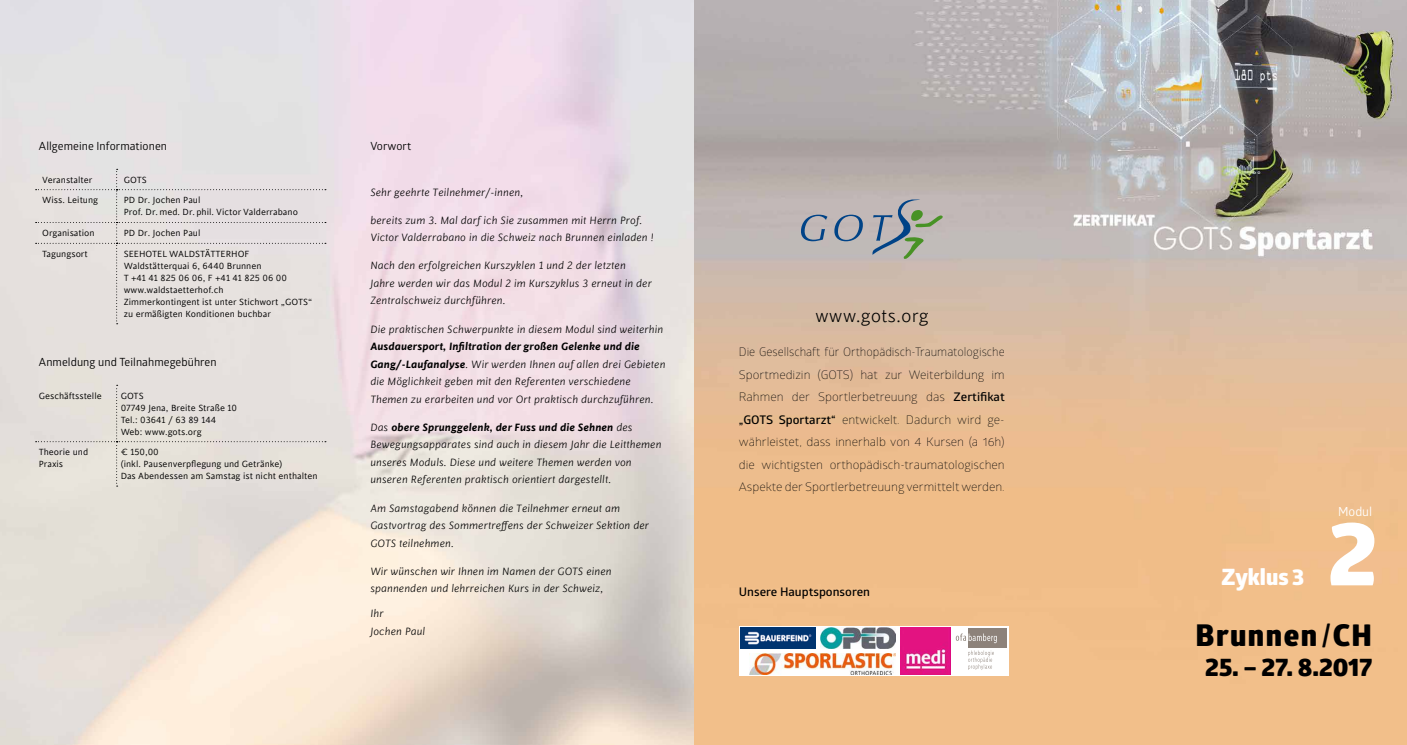
<style>
.page{position:relative;width:1407px;height:745px;background:#fff}
.page>*{position:absolute;margin:0;border:0;box-sizing:border-box;transform-origin:0 0}
.t1{font:800 90px "Glober";color:#fff}
.t2{font:800 30px "Glober";letter-spacing:.05em;color:#000}
.t3{font:800 25px "Glober";color:#000}
.t4{font:800 22.5px "Glober";color:#fff}
.t5{font:300 20px "Cinta";color:#000}
.t6{font:12.5px "Glober";color:#fff}
.t7{font:italic 300 11.88px/17.5px "Cinta";color:#000;scale:1.05 1}
.t8{font:300 11.88px/22.5px "Glober";color:#000;text-align:justify}
.t9{font:600 11.88px "Glober";color:#000;scale:1.05 1}
.t10{font:11.25px "Glober";letter-spacing:.005em;color:#000}
.t11{font:10px/12px "Cinta";color:#000}
.s1{font-weight:600}
</style>
<div class="page">
<img style="left:0;top:0;width:1407px;height:744px">
<svg style="left:799px;top:198px;width:146px;height:62px;background:#aaacac"></svg>
<div style="left:36px;top:169px;width:290px;height:155px;background:#e5e1df"></div>
<div style="left:36px;top:384px;width:290px;height:102px;background:#e5e0db"></div>
<svg style="left:739px;top:626px;width:269px;height:49px"></svg>
<img style="left:900px;top:627px;width:50px;height:46px">
<img style="left:741px;top:627px;width:74px;height:21px">
<img style="left:820px;top:627px;width:75px;height:21px">
<img style="left:749px;top:652px;width:146px;height:21px">
<svg style="left:968px;top:650px;width:26px;height:19px"></svg>
<div style="left:968px;top:627px;width:38px;height:19px;background:#8d827a"></div>
<svg style="left:956px;top:633px;width:41px;height:9px"></svg>
<p class="t10" style="left:39px;top:138px;width:130px">Allgemeine Informationen</p>
<p class="t11" style="left:42px;top:174px;width:52px">Veranstalter</p>
<p class="t11" style="left:124px;top:174px;width:25px">GOTS</p>
<p class="t11" style="left:42px;top:194px;width:57px">Wiss. Leitung</p>
<p class="t11" style="left:124px;top:194px;width:176px">PD Dr. Jochen Paul<br>Prof. Dr.med. Dr.phil. Victor Valderrabano</p>
<p class="t11" style="left:42px;top:227px;width:54px">Organisation</p>
<p class="t11" style="left:124px;top:227px;width:78px">PD Dr. Jochen Paul</p>
<p class="t11" style="left:42px;top:248px;width:47px">Tagungsort</p>
<p class="t11" style="left:124px;top:248px;width:190px">SEEHOTEL WALDSTÄTTERHOF Waldstätterquai 6, 6440 Brunnen<br>T +41 41 825 06 06, F +41 41 825 06 00 www.waldstaetterhof.ch<br>Zimmerkontingent ist unter Stichwort „GOTS“ zu ermäßigten Konditionen buchbar</p>
<p class="t10" style="left:39px;top:354px;width:179px">Anmeldung und Teilnahmegebühren</p>
<p class="t11" style="left:39px;top:389px;width:65px">Geschäftsstelle</p>
<p class="t11" style="left:121px;top:389px;width:118px">GOTS<br>07749 Jena, Breite Straße 10<br>Tel.: 03641 / 63 89 144<br>Web: www.gots.org</p>
<p class="t11" style="left:39px;top:446px;width:51px">Theorie und<br>Praxis</p>
<p class="t11" style="left:121px;top:446px;width:198px">€ 150,00<br>(inkl. Pausenverpflegung und Getränke)<br>Das Abendessen am Samstag ist nicht enthalten</p>
<p class="t10" style="left:370px;top:138px;width:42px">Vorwort</p>
<p class="t7" style="left:370px;top:183px;width:147px">Sehr geehrte Teilnehmer/-innen,</p>
<p class="t7" style="left:370px;top:211px;width:271px">bereits zum 3. Mal darf ich Sie zusammen mit Herrn Prof.<br>Victor Valderrabano in die Schweiz nach Brunnen einladen !</p>
<p class="t7" style="left:370px;top:257px;width:270px">Nach den erfolgreichen Kurszyklen 1 und 2 der letzten<br>Jahre werden wir das Modul 2 im Kurszyklus 3 erneut in der<br>Zentralschweiz durchführen.</p>
<p class="t7" style="left:370px;top:320px;width:280px">Die praktischen Schwerpunkte in diesem Modul sind weiterhin</p>
<p class="t7" style="left:370px;top:337px;width:283px"><span class="s1">Ausdauersport, Infiltration der großen Gelenke und die Gang/-Laufanalyse</span>. Wir werden Ihnen auf allen drei Gebieten die Möglichkeit geben mit den Referenten verschiedene Themen zu erarbeiten und vor Ort praktisch durchzuführen.</p>
<p class="t7" style="left:370px;top:418px;width:279px">Das <span class="s1">obere Sprunggelenk, der Fuss und die Sehnen</span> des Bewegungsapparates sind auch in diesem Jahr die Leitthemen unseres Moduls. Diese und weitere Themen werden von unseren Referenten praktisch orientiert dargestellt.</p>
<p class="t7" style="left:370px;top:499px;width:267px">Am Samstagabend können die Teilnehmer erneut am<br>Gastvortrag des Sommertreffens der Schweizer Sektion der<br>GOTS teilnehmen.</p>
<p class="t7" style="left:370px;top:562px;width:231px">Wir wünschen wir Ihnen im Namen der GOTS einen spannenden und lehrreichen Kurs in der Schweiz,</p>
<p class="t7" style="left:370px;top:604px;width:54px">Ihr<br>Jochen Paul</p>
<h3 class="t5" style="left:815px;top:305px;width:115px">www.gots.org</h3>
<p class="t8" style="left:739px;top:340px;width:267px">Die Gesellschaft für Orthopädisch-Traumatologische Sportmedizin (GOTS) hat zur Weiterbildung im Rahmen der Sportlerbetreuung das <span class="s1">Zertifikat „GOTS Sportarzt“</span> entwickelt. Dadurch wird ge&shy;währleistet, dass innerhalb von 4 Kursen (a 16h) die wichtigsten orthopädisch-traumatologischen Aspekte der Sportlerbetreuung vermittelt werden.</p>
<p class="t9" style="left:739px;top:582px;width:126px">Unsere Hauptsponsoren</p>
<h3 class="t4" style="left:1221px;top:560px;width:84px">Zyklus 3</h3>
<p class="t6" style="left:1338px;top:502px;width:35px">Modul</p>
<h1 class="t1" style="left:1328px;top:485px;width:51px">2</h1>
<h2 class="t2" style="left:1195px;top:612px;width:178px">Brunnen /CH</h2>
<h3 class="t3" style="left:1205px;top:648px;width:168px">25. – 27. 8.2017</h3>
</div>
